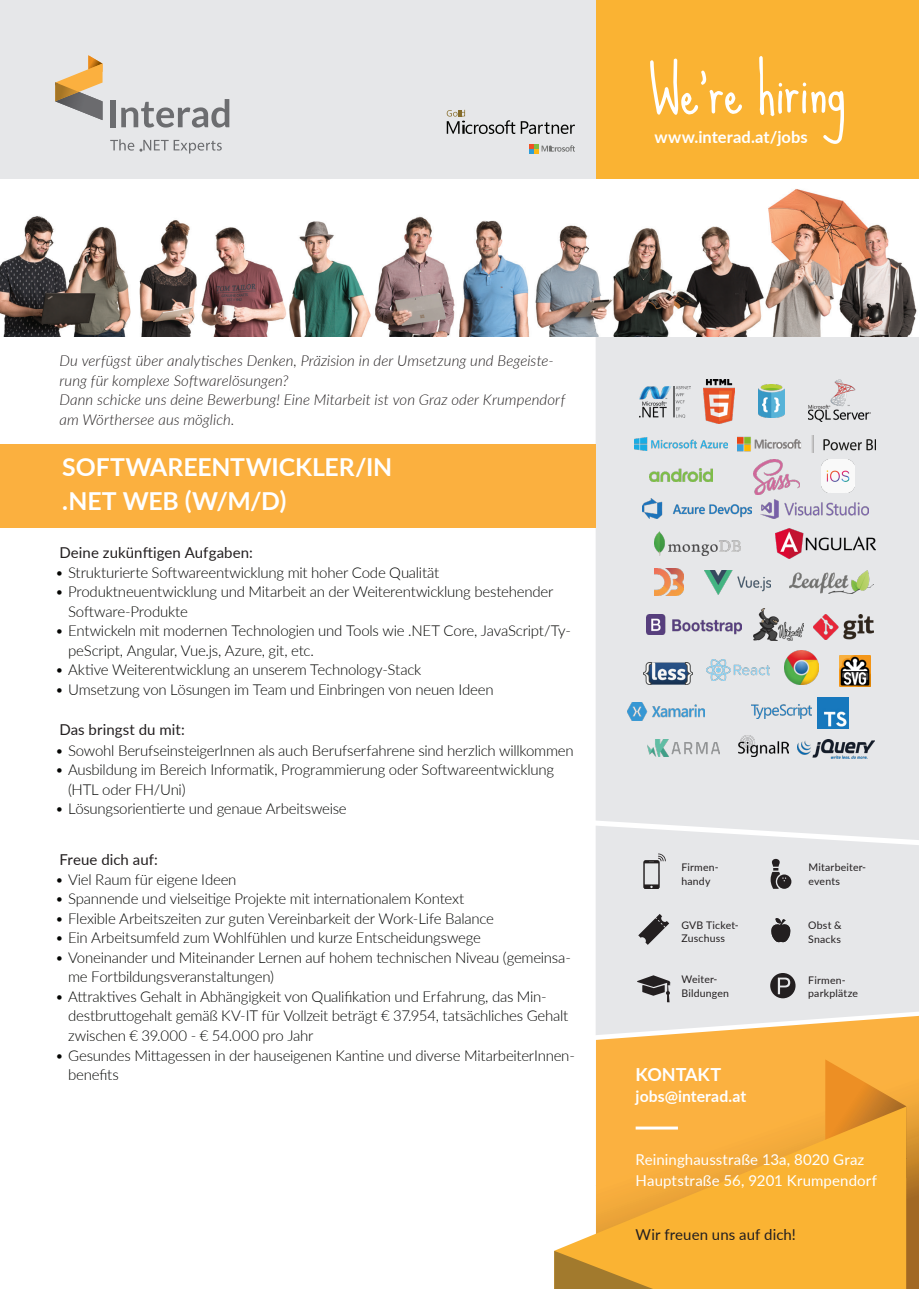
<style>
.page{position:relative;width:919px;height:1289px;background:#fff}
.page>*{position:absolute;margin:0;border:0;box-sizing:border-box;transform-origin:0 0}
.Copy{font:700 24.75px "Lato";letter-spacing:-.005em;color:#fff}
.Copy-2{font:700 18px "Lato";letter-spacing:-.005em;color:#fff}
.Hervorhebungen{font:700 16.5px "Lato";letter-spacing:.005em;color:#fff}
.Copy-3{font:700 15.75px "Lato";letter-spacing:.005em;color:#fff}
.t1{font:300 15px/19.5px "Lato";letter-spacing:-.015em;color:#040503}
.Hervorhebungen-2{font:italic 300 15px/19.5px "Lato";letter-spacing:.005em;color:#231f20}
.Copy-4{font:15px "Lato";letter-spacing:.005em;color:#fff}
.Copy-5{font:15px "Lato";letter-spacing:.005em;color:#231f20}
.Hervorhebungen-3{font:15px "Lato";letter-spacing:.005em;color:#231f20}
.Copy-6{font:10.5px "Lato";letter-spacing:.02em;color:#231f20}
</style>
<div class="page">
<svg style="left:596px;top:1035px;width:322px;height:253px;background:#f4ab3e"></svg>
<svg style="left:825px;top:1059px;width:81px;height:47px;background:#ef9d32"></svg>
<svg style="left:556px;top:1106px;width:350px;height:182px;background:#f8b749"></svg>
<svg style="left:554px;top:1250px;width:99px;height:38px;background:#d09730"></svg>
<hr style="left:635px;top:1126px;width:43px;height:3px;background:#fff">
<svg style="left:596px;top:840px;width:322px;height:195px;background:#e7e5e2"></svg>
<div style="left:595px;top:336px;width:323px;height:504px;background:#e6e7e9"></div>
<div style="left:595px;top:0;width:323px;height:215px;background:#fab333"></div>
<div style="left:0;top:0;width:595px;height:215px;background:#e6e7e9"></div>
<img style="left:0;top:179px;width:918px;height:157px">
<div style="left:110px;top:100px;width:5px;height:27px;background:#6c6d70"></div>
<svg style="left:121px;top:99px;width:108px;height:29px"></svg>
<svg style="left:55px;top:55px;width:47px;height:65px"></svg>
<svg style="left:110px;top:139px;width:112px;height:14px"></svg>
<svg style="left:529px;top:144px;width:46px;height:9px"></svg>
<svg style="left:446px;top:110px;width:129px;height:24px"></svg>
<svg style="left:650px;top:59px;width:92px;height:56px"></svg>
<svg style="left:759px;top:56px;width:85px;height:88px"></svg>
<img style="left:639px;top:386px;width:51px;height:31px">
<img style="left:703px;top:380px;width:31px;height:43px">
<img style="left:758px;top:384px;width:26px;height:33px">
<img style="left:808px;top:379px;width:62px;height:43px">
<img style="left:634px;top:437px;width:93px;height:13px">
<img style="left:737px;top:435px;width:138px;height:17px">
<img style="left:649px;top:468px;width:63px;height:14px">
<img style="left:753px;top:459px;width:46px;height:35px">
<img style="left:821px;top:459px;width:33px;height:33px">
<img style="left:642px;top:499px;width:109px;height:19px">
<img style="left:760px;top:500px;width:108px;height:18px">
<img style="left:654px;top:531px;width:86px;height:25px">
<img style="left:775px;top:528px;width:100px;height:30px">
<img style="left:654px;top:568px;width:29px;height:28px">
<img style="left:704px;top:570px;width:66px;height:24px">
<img style="left:789px;top:571px;width:84px;height:22px">
<img style="left:646px;top:615px;width:95px;height:19px">
<img style="left:753px;top:608px;width:50px;height:32px">
<img style="left:813px;top:614px;width:60px;height:25px">
<img style="left:643px;top:662px;width:49px;height:22px">
<img style="left:706px;top:659px;width:63px;height:21px">
<img style="left:784px;top:651px;width:34px;height:33px">
<img style="left:839px;top:656px;width:30px;height:30px">
<img style="left:627px;top:702px;width:77px;height:18px">
<img style="left:751px;top:704px;width:60px;height:15px">
<img style="left:817px;top:697px;width:31px;height:31px">
<img style="left:647px;top:740px;width:72px;height:16px">
<img style="left:738px;top:735px;width:50px;height:21px">
<img style="left:797px;top:740px;width:77px;height:18px">
<svg style="left:643px;top:853px;width:22px;height:36px"></svg>
<svg style="left:770px;top:858px;width:21px;height:30px"></svg>
<svg style="left:770px;top:918px;width:20px;height:24px"></svg>
<svg style="left:638px;top:913px;width:31px;height:31px"></svg>
<svg style="left:637px;top:975px;width:33px;height:27px"></svg>
<svg style="left:770px;top:973px;width:25px;height:25px"></svg>
<div style="left:0;top:444px;width:595px;height:83px;background:#fbb03f"></div>
<p class="Hervorhebungen" style="left:654px;top:124px;width:155px">www.interad.at/jobs</p>
<p class="Hervorhebungen-2" style="left:59px;top:350px;width:496px">Du verfügst über analytisches Denken, Präzision in der Umsetzung und Begeiste&shy;rung für komplexe Softwarelösungen?</p>
<p class="Hervorhebungen-2" style="left:59px;top:389px;width:507px">Dann schicke uns deine Bewerbung! Eine Mitarbeit ist von Graz oder Krumpendorf am Wörthersee aus möglich.</p>
<p class="Copy" style="left:62px;top:449px;width:331px">SOFTWAREENTWICKLER/IN</p>
<p class="Copy" style="left:62px;top:482px;width:226px">.NET WEB (W/M/D)</p>
<p class="Copy-5" style="left:59px;top:541px;width:195px">Deine zukünftigen Aufgaben:</p>
<p class="t1" style="left:55px;top:562px;width:385px">• Strukturierte Softwareentwicklung mit hoher Code Qualität</p>
<p class="t1" style="left:68px;top:581px;width:487px;text-indent:-13px">• Produktneuentwicklung und Mitarbeit an der Weiterentwicklung bestehender<br>Software-Produkte</p>
<p class="t1" style="left:68px;top:620px;width:504px;text-indent:-13px">• Entwickeln mit modernen Technologien und Tools wie .NET Core, JavaScript/Ty&shy;peScript, Angular, Vue.js, Azure, git, etc.</p>
<p class="t1" style="left:55px;top:659px;width:367px">• Aktive Weiterentwicklung an unserem Technology-Stack</p>
<p class="t1" style="left:55px;top:679px;width:440px">• Umsetzung von Lösungen im Team und Einbringen von neuen Ideen</p>
<p class="Copy-5" style="left:59px;top:719px;width:127px">Das bringst du mit:</p>
<p class="t1" style="left:55px;top:740px;width:520px">• Sowohl BerufseinsteigerInnen als auch Berufserfahrene sind herzlich willkommen</p>
<p class="t1" style="left:68px;top:759px;width:487px;text-indent:-13px">• Ausbildung im Bereich Informatik, Programmierung oder Softwareentwicklung (HTL oder FH/Uni)</p>
<p class="t1" style="left:55px;top:798px;width:293px">• Lösungsorientierte und genaue Arbeitsweise</p>
<p class="Copy-5" style="left:59px;top:848px;width:100px">Freue dich auf:</p>
<p class="t1" style="left:55px;top:869px;width:183px">• Viel Raum für eigene Ideen</p>
<p class="t1" style="left:55px;top:888px;width:410px">• Spannende und vielseitige Projekte mit internationalem Kontext</p>
<p class="t1" style="left:55px;top:908px;width:440px">• Flexible Arbeitszeiten zur guten Vereinbarkeit der Work-Life Balance</p>
<p class="t1" style="left:55px;top:927px;width:427px">• Ein Arbeitsumfeld zum Wohlfühlen und kurze Entscheidungswege</p>
<p class="t1" style="left:68px;top:947px;width:504px;text-indent:-13px">• Voneinander und Miteinander Lernen auf hohem technischen Niveau (gemeinsa&shy;me Fortbildungsveranstaltungen)</p>
<p class="t1" style="left:68px;top:986px;width:502px;text-indent:-13px">• Attraktives Gehalt in Abhängigkeit von Qualifikation und Erfahrung, das Min&shy;destbruttogehalt gemäß KV-IT für Vollzeit beträgt € 37.954, tatsächliches Gehalt zwischen € 39.000 - € 54.000 pro Jahr</p>
<p class="t1" style="left:68px;top:1044px;width:508px;text-indent:-13px">• Gesundes Mittagessen in der hauseigenen Kantine und diverse MitarbeiterInnen&shy;benefits</p>
<p class="Copy-6" style="left:681px;top:860px;width:39px">Firmen-</p>
<p class="Copy-6" style="left:681px;top:873px;width:31px">handy</p>
<p class="Copy-6" style="left:681px;top:917px;width:59px">GVB Ticket-</p>
<p class="Copy-6" style="left:681px;top:930px;width:45px">Zuschuss</p>
<p class="Copy-6" style="left:681px;top:972px;width:37px">Weiter-</p>
<p class="Copy-6" style="left:681px;top:985px;width:49px">Bildungen</p>
<p class="Copy-2" style="left:635px;top:1061px;width:87px">KONTAKT</p>
<p class="Copy-3" style="left:635px;top:1084px;width:112px">jobs@interad.at</p>
<p class="Copy-6" style="left:808px;top:860px;width:59px">Mitarbeiter-</p>
<p class="Copy-6" style="left:808px;top:873px;width:33px">events</p>
<p class="Copy-6" style="left:808px;top:917px;width:35px">Obst &amp;</p>
<p class="Copy-6" style="left:808px;top:931px;width:34px">Snacks</p>
<p class="Copy-6" style="left:808px;top:972px;width:39px">Firmen-</p>
<p class="Copy-6" style="left:808px;top:986px;width:51px">parkplätze</p>
<p class="Copy-4" style="left:635px;top:1148px;width:230px">Reininghausstraße 13a, 8020 Graz</p>
<p class="Copy-4" style="left:635px;top:1169px;width:243px">Hauptstraße 56, 9201 Krumpendorf</p>
<p class="Hervorhebungen-3" style="left:635px;top:1223px;width:162px">Wir freuen uns auf dich!</p>
</div>
